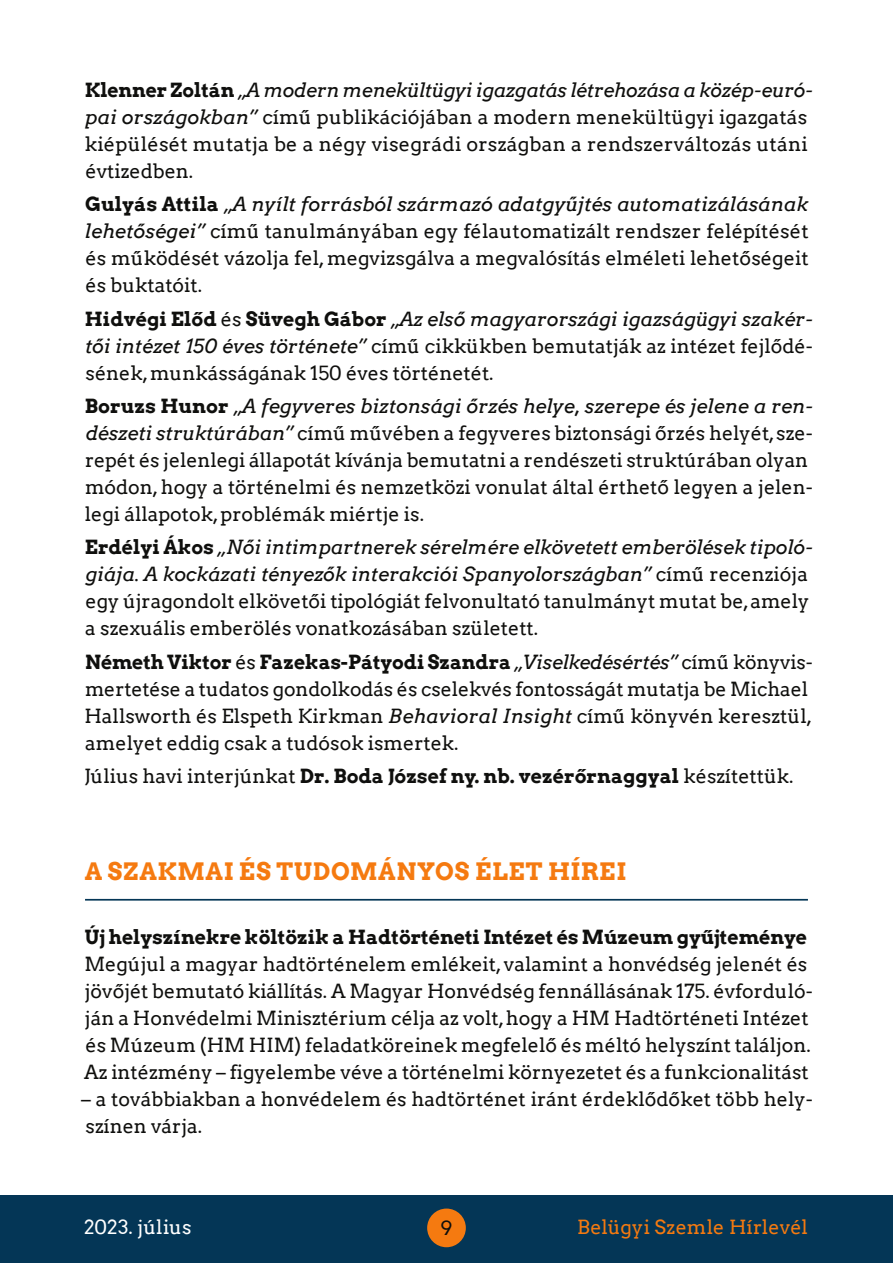
<style>
.page{position:relative;width:893px;height:1263px;background:#fff}
.page>*{position:absolute;margin:0;border:0;box-sizing:border-box;transform-origin:0 0}
.t1{font:700 24px "Arvo";letter-spacing:.025em;color:#f57a10}
.t2{font:19.5px/27px "Arvo";color:#0f0f0d}
.t3{font:700 19.5px "Arvo";color:#0f0f0d}
.t4{font:19.5px "Arvo";letter-spacing:.01em;color:#f57a10}
.t5{font:19.5px "Arvo";color:#fff}
.s1{font-weight:700}
.s2{font-style:italic}
</style>
<div class="page">
<div style="left:0;top:1195px;width:893px;height:68px;background:#043656"></div>
<div style="left:427px;top:1208px;width:39px;height:39px;background:#f57a10;border-radius:50%"></div>
<hr style="left:85px;top:899px;width:723px;height:2px;background:#043656">
<p class="t2" style="left:85px;top:76px;width:730px"><span class="s1">Klenner Zoltán</span> <span class="s2">„A modern menekültügyi igazgatás létrehozása a közép-euró&shy;pai országokban”</span> című publikációjában a modern menekültügyi igazgatás kiépülését mutatja be a négy visegrádi országban a rendszerváltozás utáni évtizedben.</p>
<p class="t2" style="left:85px;top:191px;width:725px;text-align:justify"><span class="s1">Gulyás Attila</span> <span class="s2">„A nyílt forrásból származó adatgyűjtés automatizálásának lehetőségei”</span> című tanulmányában egy félautomatizált rendszer felépítését és működését vázolja fel,megvizsgálva a megvalósítás elméleti lehetőségeit és buktatóit.</p>
<p class="t2" style="left:85px;top:305px;width:730px;text-align:justify"><span class="s1">Hidvégi Előd</span> és <span class="s1">Süvegh Gábor</span> <span class="s2">„Az első magyarországi igazságügyi szakér&shy;tői intézet 150 éves története”</span> című cikkükben bemutatják az intézet fejlődé&shy;sének,munkásságának 150 éves történetét.</p>
<p class="t2" style="left:85px;top:393px;width:730px"><span class="s1">Boruzs Hunor</span> <span class="s2">„A fegyveres biztonsági őrzés helye, szerepe és jelene a ren&shy;dészeti struktúrában”</span> című művében a fegyveres biztonsági őrzés helyét,sze&shy;repét és jelenlegi állapotát kívánja bemutatni a rendészeti struktúrában olyan módon,hogy a történelmi és nemzetközi vonulat által érthető legyen a jelen&shy;legi állapotok,problémák miértje is.</p>
<p class="t2" style="left:85px;top:534px;width:730px"><span class="s1">Erdélyi Ákos</span> <span class="s2">„Női intimpartnerek sérelmére elkövetett emberölések tipoló&shy;giája. A kockázati tényezők interakciói Spanyolországban”</span> című recenziója egy újragondolt elkövetői tipológiát felvonultató tanulmányt mutat be,amely a szexuális emberölés vonatkozásában született.</p>
<p class="t2" style="left:84px;top:648px;width:730px"><span class="s1">Németh Viktor</span> és <span class="s1">Fazekas-Pátyodi Szandra</span> <span class="s2">„Viselkedésértés”</span> című könyvis&shy;mertetése a tudatos gondolkodás és cselekvés fontosságát mutatja be Michael Hallsworth és Elspeth Kirkman <span class="s2">Behavioral Insight</span> című könyvén keresztül, amelyet eddig csak a tudósok ismertek.</p>
<p class="t2" style="left:84px;top:763px;width:711px">Július havi interjúnkat <span class="s1">Dr. Boda József ny. nb. vezérőrnaggyal</span> készítettük.</p>
<p class="t1" style="left:85px;top:856px;width:543px">A SZAKMAI ÉS TUDOMÁNYOS ÉLET HÍREI</p>
<p class="t3" style="left:85px;top:925px;width:724px">Új helyszínekre költözik a Hadtörténeti Intézet és Múzeum gyűjteménye</p>
<p class="t2" style="left:84px;top:951px;width:730px">Megújul a magyar hadtörténelem emlékeit,valamint a honvédség jelenét és jövőjét bemutató kiállítás. A Magyar Honvédség fennállásának 175. évforduló&shy;ján a Honvédelmi Minisztérium célja az volt,hogy a HM Hadtörténeti Intézet és Múzeum (HM HIM) feladatköreinek megfelelő és méltó helyszínt találjon.<br>Az intézmény – figyelembe véve a történelmi környezetet és a funkcionalitást</p>
<p class="t2" style="left:81px;top:1086px;width:733px">– a továbbiakban a honvédelem és hadtörténet iránt érdeklődőket több hely&shy;színen várja.</p>
<p class="t5" style="left:84px;top:1215px;width:109px">2023. július</p>
<p class="t2" style="left:440px;top:1215px;width:14px">9</p>
<p class="t4" style="left:577px;top:1215px;width:232px">Belügyi Szemle Hírlevél</p>
</div>
